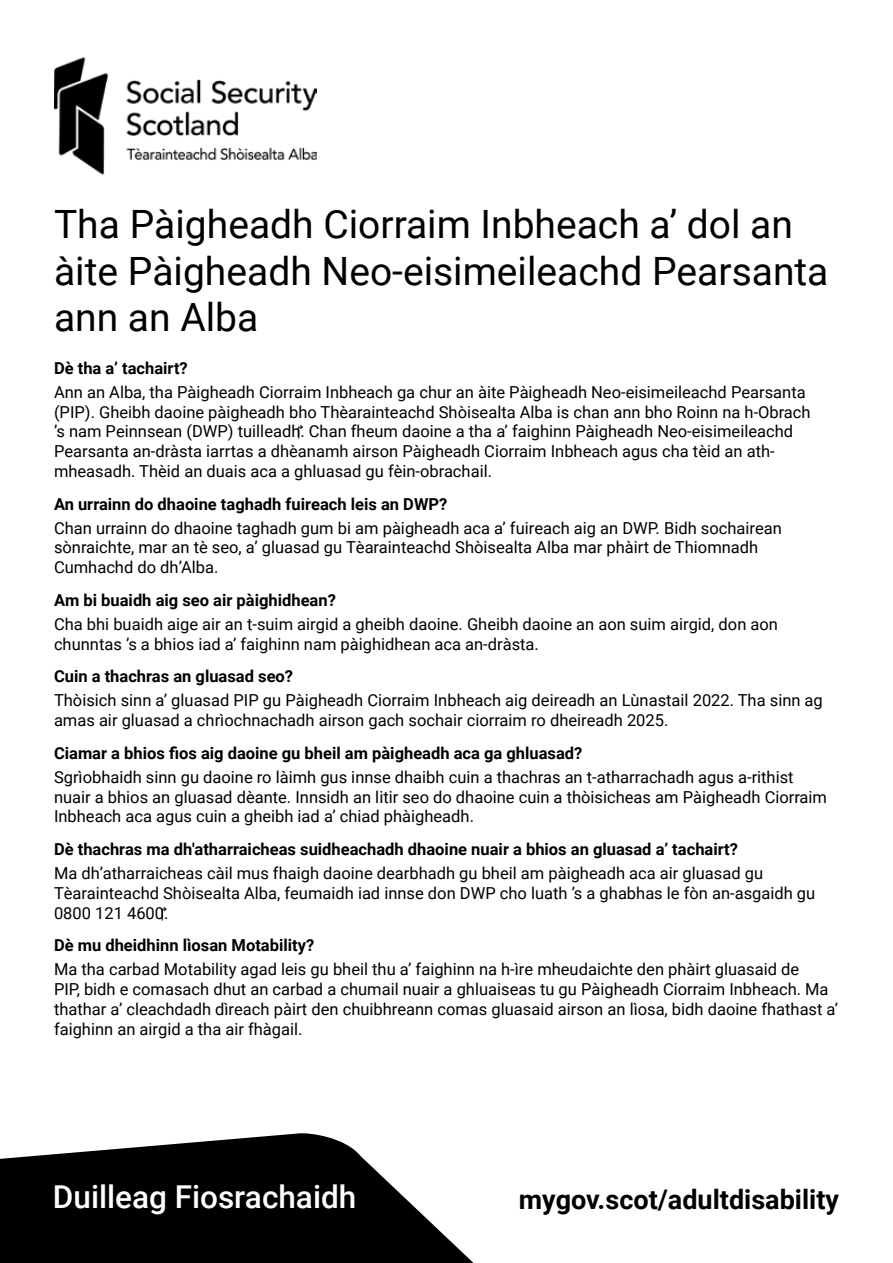
<style>
.page{position:relative;width:893px;height:1263px;background:#fff}
.page>*{position:absolute;margin:0;border:0;box-sizing:border-box;transform-origin:0 0}
.t1{font:39px/46.8px "Roboto";color:#000}
.t2{font:500 31.5px "Roboto";color:#fff}
.t3{font:700 27px "Roboto";color:#000}
.t4{font:16.5px/19.8px "Roboto";color:#000}
.t5{font:700 16.5px "Roboto";color:#000}
</style>
<div class="page">
<img style="left:54px;top:57px;width:262px;height:118px">
<svg style="left:0;top:1133px;width:474px;height:130px;fill:#000"></svg>
<p class="t1" style="left:54px;top:199px;width:776px">Tha Pàigheadh Ciorraim Inbheach a’ dol an àite Pàigheadh Neo-eisimeileachd Pearsanta ann an Alba</p>
<p class="t5" style="left:54px;top:356px;width:135px">Dè tha a’ tachairt?</p>
<p class="t4" style="left:54px;top:381px;width:758px">Ann an Alba, tha Pàigheadh Ciorraim Inbheach ga chur an àite Pàigheadh Neo-eisimeileachd Pearsanta (PIP). Gheibh daoine pàigheadh bho Thèarainteachd Shòisealta Alba is chan ann bho Roinn na h-Obrach ’s nam Peinnsean (DWP) tuilleadh. Chan fheum daoine a tha a’ faighinn Pàigheadh Neo-eisimeileachd Pearsanta an-dràsta iarrtas a dhèanamh airson Pàigheadh Ciorraim Inbheach agus cha tèid an ath&shy;mheasadh. Thèid an duais aca a ghluasad gu fèin-obrachail.</p>
<p class="t5" style="left:54px;top:492px;width:395px">An urrainn do dhaoine taghadh fuireach leis an DWP?</p>
<p class="t4" style="left:54px;top:517px;width:729px">Chan urrainn do dhaoine taghadh gum bi am pàigheadh aca a’ fuireach aig an DWP. Bidh sochairean sònraichte, mar an tè seo, a’ gluasad gu Tèarainteachd Shòisealta Alba mar phàirt de Thiomnadh<br>Cumhachd do dh’Alba.</p>
<p class="t5" style="left:54px;top:588px;width:283px">Am bi buaidh aig seo air pàighidhean?</p>
<p class="t4" style="left:54px;top:613px;width:725px">Cha bhi buaidh aige air an t-suim airgid a gheibh daoine. Gheibh daoine an aon suim airgid, don aon chunntas ’s a bhios iad a’ faighinn nam pàighidhean aca an-dràsta.</p>
<p class="t5" style="left:54px;top:665px;width:241px">Cuin a thachras an gluasad seo?</p>
<p class="t4" style="left:54px;top:690px;width:770px">Thòisich sinn a’ gluasad PIP gu Pàigheadh Ciorraim Inbheach aig deireadh an Lùnastail 2022. Tha sinn ag amas air gluasad a chrìochnachadh airson gach sochair ciorraim ro dheireadh 2025.</p>
<p class="t5" style="left:54px;top:741px;width:530px">Ciamar a bhios fios aig daoine gu bheil am pàigheadh aca ga ghluasad?</p>
<p class="t4" style="left:54px;top:766px;width:774px">Sgrìobhaidh sinn gu daoine ro làimh gus innse dhaibh cuin a thachras an t-atharrachadh agus a-rithist nuair a bhios an gluasad dèante. Innsidh an litir seo do dhaoine cuin a thòisicheas am Pàigheadh Ciorraim<br>Inbheach aca agus cuin a gheibh iad a’ chiad phàigheadh.</p>
<p class="t5" style="left:54px;top:837px;width:685px">Dè thachras ma dh'atharraicheas suidheachadh dhaoine nuair a bhios an gluasad a’ tachairt?</p>
<p class="t4" style="left:54px;top:862px;width:763px">Ma dh’atharraicheas càil mus fhaigh daoine dearbhadh gu bheil am pàigheadh aca air gluasad gu<br>Tèarainteachd Shòisealta Alba, feumaidh iad innse don DWP cho luath ’s a ghabhas le fòn an-asgaidh gu<br>0800 121 4600.</p>
<p class="t5" style="left:54px;top:934px;width:262px">Dè mu dheidhinn lìosan Motability?</p>
<p class="t4" style="left:54px;top:959px;width:786px">Ma tha carbad Motability agad leis gu bheil thu a’ faighinn na h-ìre mheudaichte den phàirt gluasaid de<br>PIP, bidh e comasach dhut an carbad a chumail nuair a ghluaiseas tu gu Pàigheadh Ciorraim Inbheach. Ma thathar a’ cleachdadh dìreach pàirt den chuibhreann comas gluasaid airson an lìosa, bidh daoine fhathast a’ faighinn an airgid a tha air fhàgail.</p>
<p class="t2" style="left:53px;top:1174px;width:305px">Duilleag Fiosrachaidh</p>
<h3 class="t3" style="left:519px;top:1181px;width:322px">mygov.scot/adultdisability</h3>
</div>
